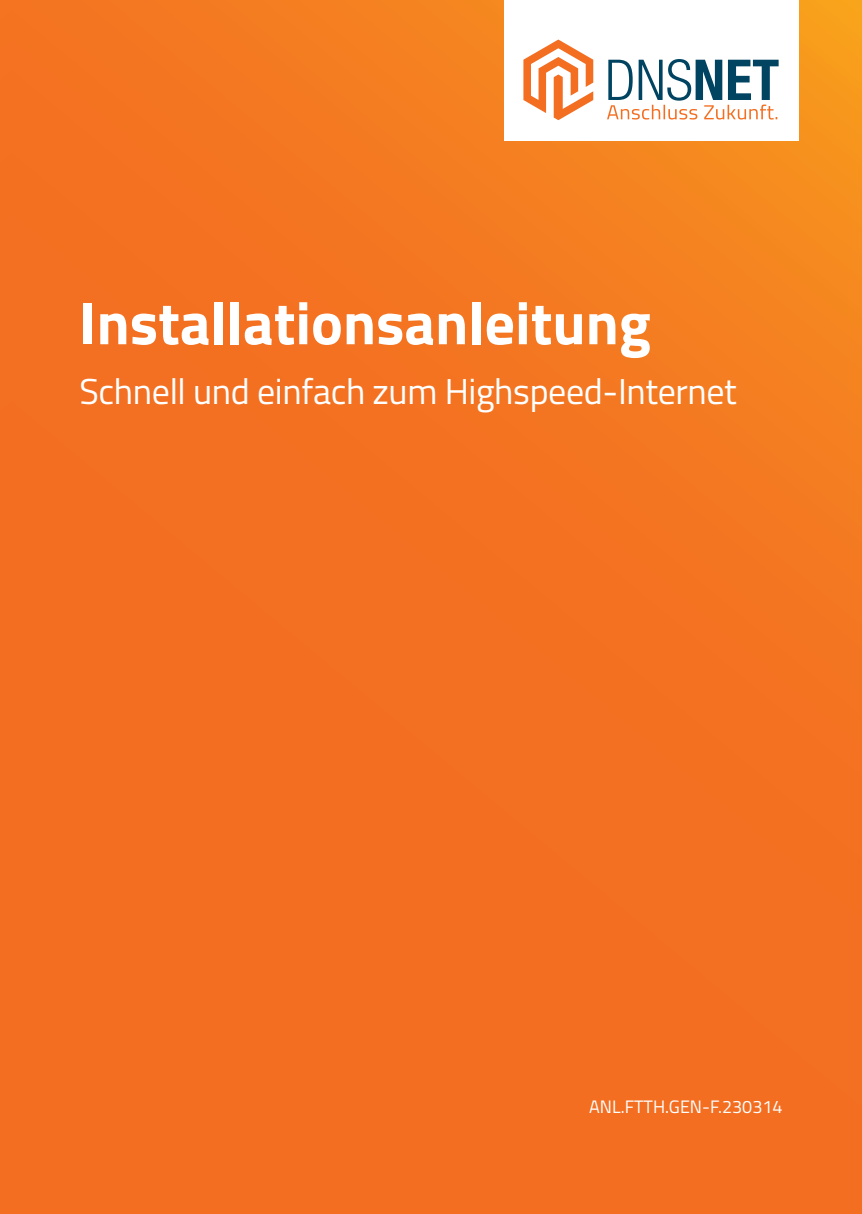
<style>
.page{position:relative;width:862px;height:1214px;background:#fff}
.page>*{position:absolute;margin:0;border:0;box-sizing:border-box;transform-origin:0 0}
.t1{font:700 60px "Titillium Web";color:#fff}
.t2{font:36px "Titillium Web";letter-spacing:-.01em;color:#fff}
.t3{font:18px "Titillium Web";color:#fff}
</style>
<div class="page">
<div style="left:0;top:0;width:11px;height:1213px;background:#f36e21"></div>
<div style="left:11px;top:0;width:851px;height:1213px;background:linear-gradient(to bottom,#f57d21,#f36a21)"></div>
<div style="left:503px;top:0;width:295px;height:140px;background:#fff"></div>
<svg style="left:607px;top:59px;width:171px;height:60px"></svg>
<svg style="left:523px;top:40px;width:70px;height:80px"></svg>
<h1 class="t1" style="left:79px;top:277px;width:573px">Installationsanleitung</h1>
<p class="t2" style="left:79px;top:365px;width:659px">Schnell und einfach zum Highspeed-Internet</p>
<p class="t3" style="left:589px;top:1093px;width:195px">ANL.FTTH.GEN-F.230314</p>
</div>
